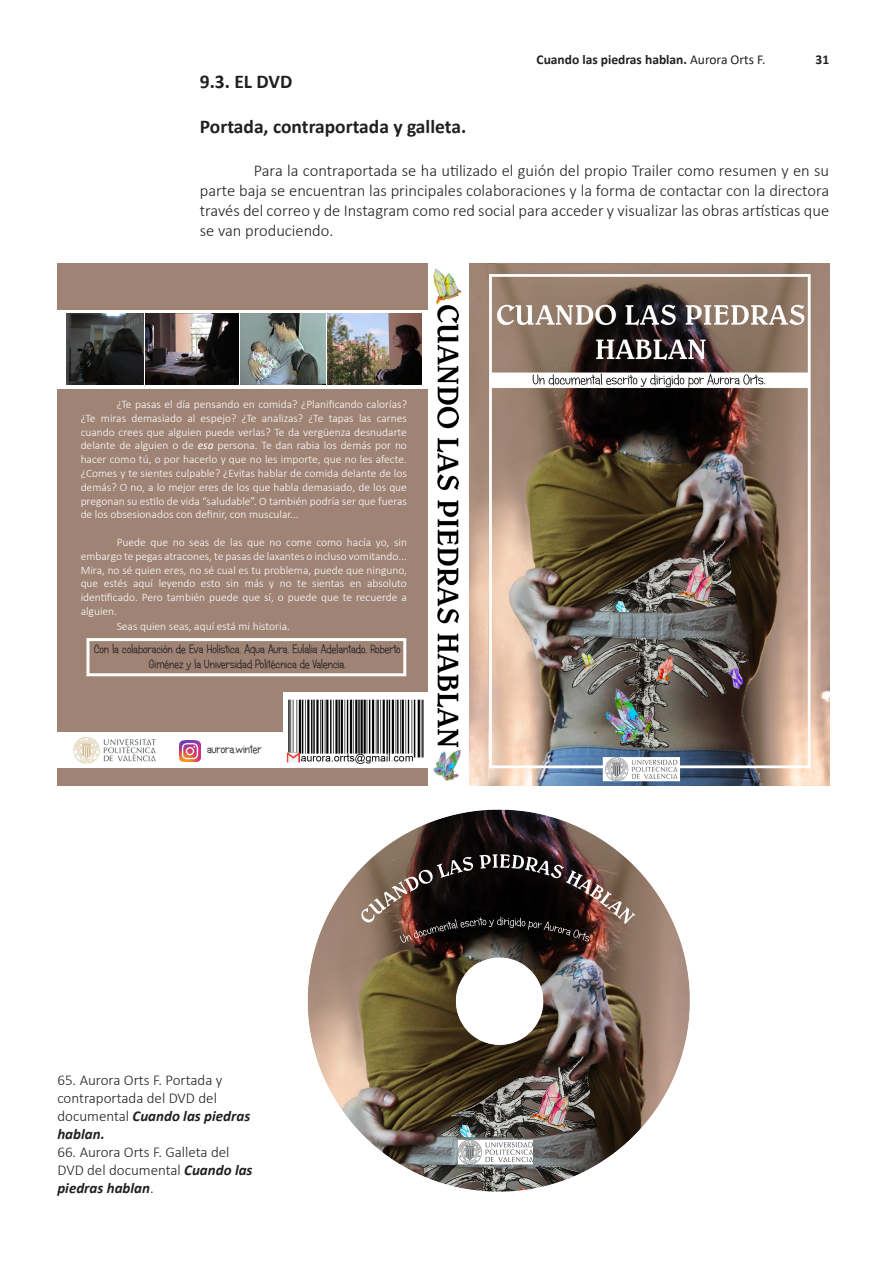
<style>
.page{position:relative;width:893px;height:1263px;background:#fff}
.page>*{position:absolute;margin:0;border:0;box-sizing:border-box;transform-origin:0 0}
.t1{font:700 19.5px "Calibri";color:#231f20}
.t2{font:300 16.5px/19.8px "Calibri";color:#231f20;text-align:justify}
.t3{font:300 15px/18px "Calibri";color:#231f20}
.t4{font:700 13.5px "Calibri";color:#231f20}
.t5{font:12px/14.4px "Candy Round BTN";color:#231f20;text-align:center}
.t6{font:300 11.55px/13.8px "Calibri";color:#fff;text-align:justify}
.s1{font-weight:400}
.s2{font-weight:400;font-style:italic}
.s3{font-weight:700;font-style:italic}
</style>
<div class="page">
<img style="left:804px;top:263px;width:25px;height:523px">
<img style="left:469px;top:263px;width:335px;height:523px">
<img style="left:489px;top:264px;width:321px;height:522px">
<div style="left:57px;top:263px;width:410px;height:523px;background:#9f8375"></div>
<div style="left:86px;top:638px;width:320px;height:38px;border:3px solid #fff"></div>
<svg style="left:57px;top:310px;width:371px;height:79px;background:#ebebeb"></svg>
<img style="left:67px;top:314px;width:259px;height:71px">
<img style="left:328px;top:314px;width:93px;height:71px">
<div style="left:57px;top:732px;width:391px;height:35px;background:#fff"></div>
<img style="left:283px;top:692px;width:145px;height:72px">
<img style="left:73px;top:737px;width:83px;height:27px">
<img style="left:179px;top:740px;width:21px;height:21px">
<div style="left:428px;top:263px;width:40px;height:523px;background:#fff"></div>
<img style="left:437px;top:310px;width:22px;height:431px">
<img style="left:424px;top:741px;width:50px;height:45px">
<img style="left:433px;top:268px;width:29px;height:42px">
<img style="left:307px;top:809px;width:383px;height:383px">
<p class="t4" style="left:537px;top:50px;width:230px">Cuando las piedras hablan. <span class="s1">Aurora Orts F.</span></p>
<p class="t4" style="left:815px;top:50px;width:15px">31</p>
<p class="t1" style="left:200px;top:68px;width:94px">9.3. EL DVD</p>
<p class="t1" style="left:200px;top:113px;width:268px">Portada, contraportada y galleta.</p>
<p class="t2" style="left:200px;top:161px;width:631px;text-indent:54px">Para la contraportada se ha utilizado el guión del propio Trailer como resumen y en su parte baja se encuentran las principales colaboraciones y la forma de contactar con la directora través del correo y de Instagram como red social para acceder y visualizar las obras artísticas que se van produciendo.</p>
<p class="t6" style="left:81px;top:397px;width:328px;text-indent:36px">¿Te pasas el día pensando en comida? ¿Planificando calorías? ¿Te miras demasiado al espejo? ¿Te analizas? ¿Te tapas las carnes cuando crees que alguien puede verlas? Te da vergüenza desnudarte delante de alguien o de <span class="s2">esa</span> persona. Te dan rabia los demás por no hacer como tú, o por hacerlo y que no les importe, que no les afecte. ¿Comes y te sientes culpable? ¿Evitas hablar de comida delante de los demás? O no, a lo mejor eres de los que habla demasiado, de los que pregonan su estilo de vida “saludable”. O también podría ser que fueras de los obsesionados con definir, con muscular...</p>
<p class="t6" style="left:117px;top:535px;width:292px">Puede que no seas de las que no come como hacía yo, sin</p>
<p class="t6" style="left:81px;top:549px;width:328px">embargo te pegas atracones, te pasas de laxantes o incluso vomitando...</p>
<p class="t6" style="left:81px;top:563px;width:328px">Mira, no sé quien eres, no sé cual es tu problema, puede que ninguno,</p>
<p class="t6" style="left:81px;top:577px;width:328px">que estés aquí leyendo esto sin más y no te sientas en absoluto</p>
<p class="t6" style="left:81px;top:590px;width:328px">identificado. Pero también puede que sí, o puede que te recuerde a</p>
<p class="t6" style="left:81px;top:604px;width:38px">alguien.</p>
<p class="t6" style="left:117px;top:619px;width:175px">Seas quien seas, aquí está mi historia.</p>
<p class="t5" style="left:94px;top:642px;width:308px">Con la colaboración de Eva Holística, Aqua Aura, Eulalia Adelantado, Roberto<br>Giménez y la Universidad Politécnica de Valencia.</p>
<p class="t5" style="left:207px;top:742px;width:56px">aurora.winter</p>
<p class="t3" style="left:57px;top:1071px;width:194px">65. Aurora Orts F. Portada y contraportada del DVD del documental <span class="s3">Cuando las piedras hablan.</span></p>
<p class="t3" style="left:57px;top:1143px;width:197px">66. Aurora Orts F. Galleta del<br>DVD del documental <span class="s3">Cuando las piedras hablan</span>.</p>
</div>
